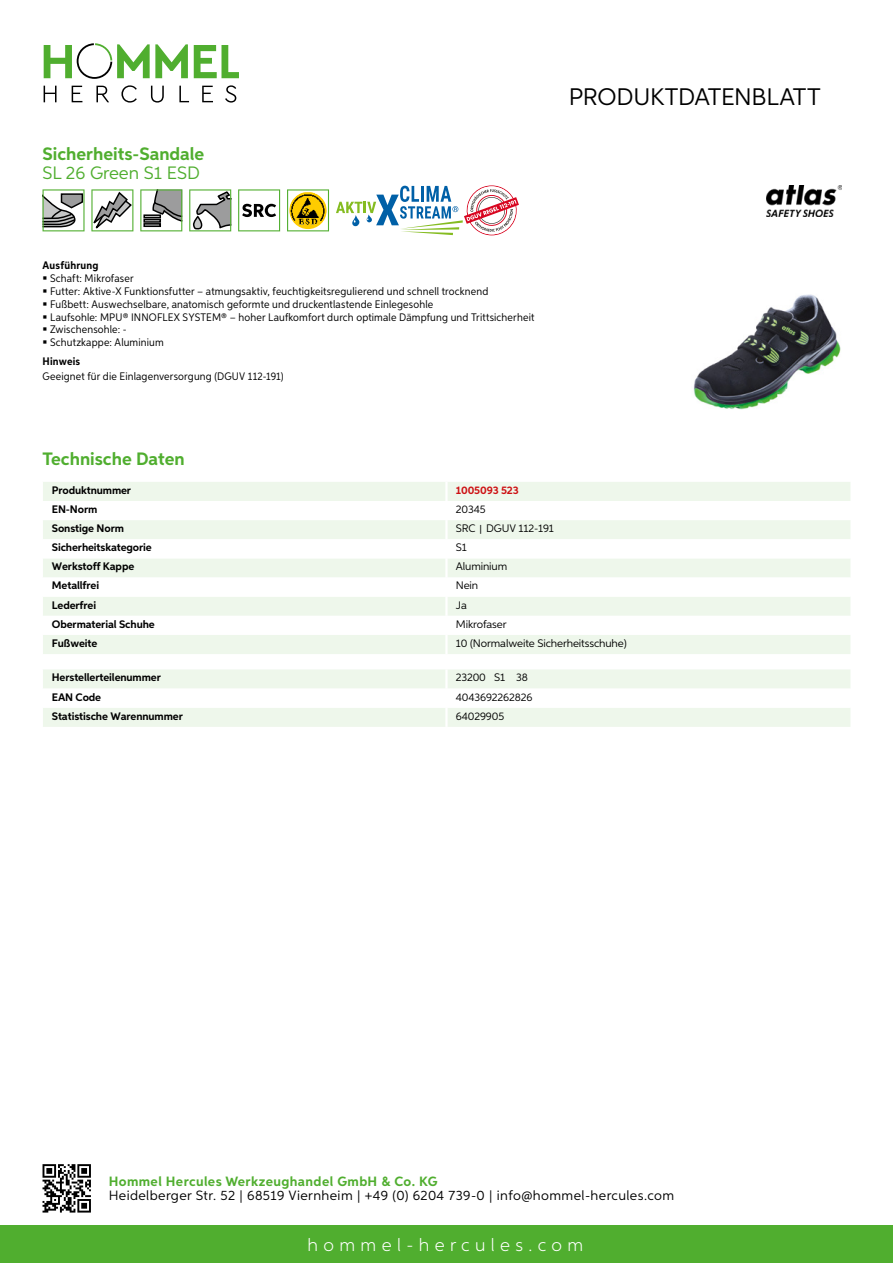
<style>
.page{position:relative;width:893px;height:1263px;background:#fff}
.page>*{position:absolute;margin:0;border:0;box-sizing:border-box;transform-origin:0 0}
.t1{font:24px "Aspira";letter-spacing:-.01em;color:#000}
.t2{font:700 18px "Aspira";color:#50ae2f}
.t3{font:300 18px "Aspira";letter-spacing:.3em;color:#fff}
.t4{font:18px "Aspira";color:#50ae2f}
.t5{font:13.5px "Aspira";letter-spacing:.03em;color:#000}
.t6{font:700 13.5px "Aspira";letter-spacing:.03em;color:#50ae2f}
.t7{font:10.95px/12.8px "Aspira Nar";letter-spacing:.015em;color:#000}
.t8{font:700 10.95px "Aspira";letter-spacing:-.01em;color:#000}
.t9{font:10.95px "Aspira";letter-spacing:-.01em;color:#000}
.t10{font:700 10.95px "Aspira Nar";letter-spacing:.02em;color:#000}
.t11{font:700 10.95px "Aspira";letter-spacing:-.01em;color:#cd1013}
.s1{font-family:"Wuerth Global";font-size:10.5px}
</style>
<div class="page">
<div style="left:0;top:1226px;width:893px;height:37px;background:#50ae2f"></div>
<svg style="left:43px;top:1164px;width:48px;height:48px"></svg>
<svg style="left:194px;top:45px;width:45px;height:33px"></svg>
<svg style="left:44px;top:43px;width:144px;height:36px"></svg>
<svg style="left:44px;top:86px;width:13px;height:16px"></svg>
<svg style="left:72px;top:86px;width:10px;height:16px"></svg>
<svg style="left:96px;top:86px;width:13px;height:16px"></svg>
<svg style="left:121px;top:85px;width:16px;height:18px"></svg>
<svg style="left:151px;top:86px;width:13px;height:17px"></svg>
<svg style="left:179px;top:86px;width:10px;height:16px"></svg>
<svg style="left:202px;top:86px;width:11px;height:16px"></svg>
<svg style="left:225px;top:85px;width:11px;height:18px"></svg>
<div style="left:43px;top:482px;width:807px;height:172px;background:#eef7eb"></div>
<svg style="left:43px;top:501px;width:807px;height:134px"></svg>
<hr style="left:445px;top:482px;width:3px;height:19px;background:#fff">
<hr style="left:445px;top:501px;width:3px;height:19px;background:#fff">
<hr style="left:445px;top:520px;width:3px;height:19px;background:#fff">
<hr style="left:445px;top:539px;width:3px;height:19px;background:#fff">
<hr style="left:445px;top:558px;width:3px;height:19px;background:#fff">
<hr style="left:445px;top:577px;width:3px;height:20px;background:#fff">
<hr style="left:445px;top:597px;width:3px;height:19px;background:#fff">
<hr style="left:445px;top:616px;width:3px;height:19px;background:#fff">
<hr style="left:445px;top:635px;width:3px;height:19px;background:#fff">
<svg style="left:43px;top:669px;width:807px;height:58px"></svg>
<hr style="left:445px;top:708px;width:3px;height:19px;background:#fff">
<svg style="left:43px;top:189px;width:90px;height:42px"></svg>
<svg style="left:140px;top:189px;width:42px;height:42px"></svg>
<svg style="left:189px;top:189px;width:42px;height:42px"></svg>
<svg style="left:238px;top:189px;width:42px;height:42px"></svg>
<svg style="left:287px;top:189px;width:42px;height:42px"></svg>
<svg style="left:336px;top:185px;width:183px;height:50px"></svg>
<img style="left:693px;top:294px;width:148px;height:115px">
<img style="left:766px;top:185px;width:76px;height:32px">
<h2 class="t2" style="left:43px;top:142px;width:163px">Sicherheits-Sandale</h2>
<h2 class="t4" style="left:43px;top:162px;width:156px">SL 26 Green S1 ESD</h2>
<p class="t10" style="left:43px;top:259px;width:58px">Ausführung</p>
<p class="t7" style="left:50px;top:272px;width:486px">Schaft: Mikrofaser<br>Futter: Aktive-X Funktionsfutter – atmungsaktiv, feuchtigkeitsregulierend und schnell trocknend<br>Fußbett: Auswechselbare, anatomisch geformte und druckentlastende Einlegesohle<br>Laufsohle: MPU® INNOFLEX SYSTEM® – hoher Laufkomfort durch optimale Dämpfung und Trittsicherheit Zwischensohle: -<br>Schutzkappe: Aluminium</p>
<p class="t10" style="left:43px;top:355px;width:39px">Hinweis</p>
<p class="t7" style="left:43px;top:370px;width:242px">Geeignet für die Einlagenversorgung (DGUV 112-191)</p>
<h1 class="t1" style="left:569px;top:82px;width:253px">Produktdatenblatt</h1>
<h2 class="t2" style="left:43px;top:448px;width:144px">Technische Daten</h2>
<p class="t8" style="left:52px;top:483px;width:81px">Produktnummer</p>
<p class="t11" style="left:456px;top:483px;width:64px">1005093 523</p>
<p class="t8" style="left:52px;top:502px;width:47px">EN-Norm</p>
<p class="t9" style="left:456px;top:502px;width:31px">20345</p>
<p class="t8" style="left:52px;top:521px;width:74px">Sonstige Norm</p>
<p class="t9" style="left:456px;top:522px;width:100px">SRC <span class="s1">|</span> DGUV 112-191</p>
<p class="t8" style="left:52px;top:541px;width:101px">Sicherheitskategorie</p>
<p class="t9" style="left:456px;top:541px;width:12px">S1</p>
<p class="t8" style="left:52px;top:560px;width:84px">Werkstoff Kappe</p>
<p class="t9" style="left:456px;top:560px;width:53px">Aluminium</p>
<p class="t8" style="left:52px;top:579px;width:49px">Metallfrei</p>
<p class="t9" style="left:456px;top:579px;width:24px">Nein</p>
<p class="t8" style="left:52px;top:598px;width:46px">Lederfrei</p>
<p class="t9" style="left:456px;top:598px;width:13px">Ja</p>
<p class="t8" style="left:52px;top:617px;width:104px">Obermaterial Schuhe</p>
<p class="t9" style="left:456px;top:617px;width:52px">Mikrofaser</p>
<p class="t8" style="left:52px;top:636px;width:47px">Fußweite</p>
<p class="t9" style="left:456px;top:636px;width:172px">10 (N ormalweite Sicherheitsschuhe)</p>
<p class="t8" style="left:52px;top:671px;width:111px">Herstellerteilenummer</p>
<p class="t9" style="left:456px;top:671px;width:73px">23200 S1 38</p>
<p class="t8" style="left:52px;top:690px;width:51px">EAN Code</p>
<p class="t9" style="left:456px;top:690px;width:78px">4043692262826</p>
<p class="t8" style="left:52px;top:709px;width:132px">Statistische Warennummer</p>
<p class="t9" style="left:456px;top:709px;width:50px">64029905</p>
<p class="t6" style="left:109px;top:1172px;width:330px">Hommel Hercules Werkzeughandel GmbH &amp; Co. KG</p>
<p class="t5" style="left:109px;top:1187px;width:567px">Heidelberger Str. 52 | 68519 Viernheim | +49 (0) 6204 739-0 | info@hommel-hercules.com</p>
<h2 class="t3" style="left:307px;top:1234px;width:277px">hommel-hercules.com</h2>
</div>
